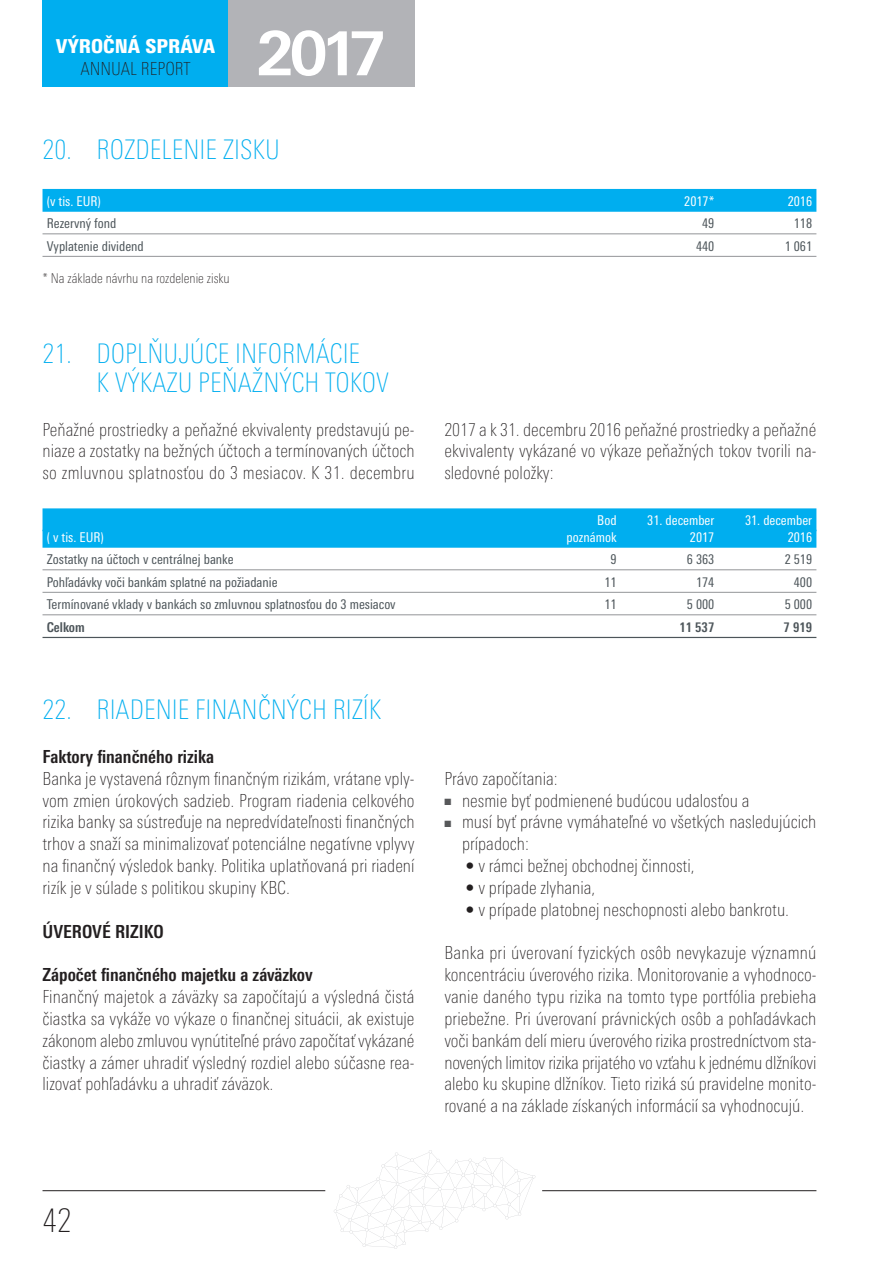
<style>
.page{position:relative;width:893px;height:1263px;background:#fff}
.page>*{position:absolute;margin:0;border:0;box-sizing:border-box;transform-origin:0 0}
.t1{font:700 60.75px "Linotype Univers 630";color:#fff}
.t2{font:100 33px "Linotype Univers 220 Cn";color:#231f20}
.t3{font:100 27px/29.1px "Linotype Univers 220 Cn";color:#00aeef}
.t4{font:900 19.2px "Linotype Univers 820 Cn";color:#fff}
.t5{font:100 18px/21.9px "Linotype Univers 220 Cn";color:#231f20;text-align:justify}
.t6{font:700 18px "Linotype Univers 620 Cn";color:#231f20}
.t7{font:13.5px "Linotype Univers 420 Cn";color:#4d555a}
.t8{font:13.5px "Linotype Univers 420 Cn";color:#fff}
.t9{font:100 13.5px "Linotype Univers 220 Cn";color:#231f20}
.t10{font:700 13.5px "Linotype Univers 620 Cn";color:#4d555a}
.s1{color:#57585a}
</style>
<div class="page">
<hr style="left:43px;top:1190px;width:282px;height:1px;background:#231f20">
<hr style="left:542px;top:1190px;width:274px;height:1px;background:#231f20">
<svg style="left:334px;top:1150px;width:201px;height:99px"></svg>
<div style="left:43px;top:0;width:186px;height:87px;background:#00aeef"></div>
<div style="left:229px;top:0;width:186px;height:87px;background:#b2b3b7"></div>
<div style="left:43px;top:189px;width:773px;height:23px;background:#00aeef"></div>
<hr style="left:43px;top:233px;width:773px;height:1px;background:#939598">
<hr style="left:43px;top:256px;width:773px;height:1px;background:#939598">
<div style="left:43px;top:508px;width:773px;height:23px;background:#00aeef"></div>
<div style="left:43px;top:530px;width:773px;height:18px;background:#00aeef"></div>
<hr style="left:43px;top:569px;width:773px;height:1px;background:#939598">
<hr style="left:43px;top:592px;width:773px;height:1px;background:#939598">
<hr style="left:43px;top:614px;width:773px;height:1px;background:#939598">
<hr style="left:43px;top:637px;width:773px;height:1px;background:#4d555a">
<p class="t4" style="left:56px;top:34px;width:161px">VÝROČNÁ SPRÁVA</p>
<p class="t5" style="left:80px;top:58px;width:112px">ANNUAL REPORT</p>
<h1 class="t1" style="left:256px;top:17px;width:132px">2017</h1>
<h3 class="t3" style="left:43px;top:135px;width:239px">20. ROZDELENIE ZISKU</h3>
<p class="t8" style="left:47px;top:193px;width:56px">(v tis. eUr)</p>
<p class="t8" style="left:684px;top:193px;width:32px">2017*</p>
<p class="t8" style="left:788px;top:193px;width:26px">2016</p>
<p class="t7" style="left:47px;top:216px;width:71px">rezervný fond</p>
<p class="t7" style="left:702px;top:216px;width:14px">49</p>
<p class="t7" style="left:794px;top:216px;width:20px">118</p>
<p class="t7" style="left:47px;top:238px;width:99px">vyplatenie dividend</p>
<p class="t7" style="left:696px;top:238px;width:20px">440</p>
<p class="t7" style="left:785px;top:238px;width:29px">1 061</p>
<p class="t9" style="left:43px;top:270px;width:189px">* Na základe návrhu na rozdelenie zisku</p>
<h3 class="t3" style="left:97px;top:339px;width:294px;text-indent:-54px">21. DOPLŇUJÚCE INFORMÁCIE<br>K VÝKAZU PEŇAŽNÝCH TOKOV</h3>
<p class="t5" style="left:43px;top:418px;width:374px">Peňažné prostriedky a peňažné ekvivalenty predstavujú pe&shy;niaze a zostatky na bežných účtoch a termínovaných účtoch so zmluvnou splatnosťou do 3 mesiacov. K 31. decembru</p>
<p class="t5" style="left:444px;top:418px;width:374px">2017 a k 31. decembru 2016 peňažné prostriedky a peňažné ekvivalenty vykázané vo výkaze peňažných tokov tvorili na&shy;sledovné položky:</p>
<p class="t8" style="left:597px;top:513px;width:21px">bod</p>
<p class="t8" style="left:647px;top:513px;width:69px">31. december</p>
<p class="t8" style="left:745px;top:513px;width:69px">31. december</p>
<p class="t8" style="left:47px;top:529px;width:59px">( v tis. eUr)</p>
<p class="t8" style="left:567px;top:529px;width:51px">poznámok</p>
<p class="t8" style="left:690px;top:529px;width:26px">2017</p>
<p class="t8" style="left:788px;top:529px;width:26px">2016</p>
<p class="t7" style="left:47px;top:552px;width:188px">Zostatky na účtoch v centrálnej banke</p>
<p class="t7" style="left:610px;top:552px;width:8px">9</p>
<p class="t7" style="left:687px;top:552px;width:29px">6 363</p>
<p class="t7" style="left:785px;top:552px;width:29px">2 519</p>
<p class="t7" style="left:47px;top:574px;width:232px">pohľadávky voči bankám splatné na požiadanie</p>
<p class="t7" style="left:604px;top:574px;width:14px">11</p>
<p class="t7" style="left:696px;top:574px;width:20px">174</p>
<p class="t7" style="left:794px;top:574px;width:20px">400</p>
<p class="t7" style="left:47px;top:597px;width:350px">termínované vklady v bankách so zmluvnou splatnosťou do 3 mesiacov</p>
<p class="t7" style="left:604px;top:597px;width:14px">11</p>
<p class="t7" style="left:687px;top:597px;width:29px">5 000</p>
<p class="t7" style="left:785px;top:597px;width:29px">5 000</p>
<p class="t10" style="left:47px;top:619px;width:39px">Celkom</p>
<p class="t10" style="left:679px;top:619px;width:37px">11 537</p>
<p class="t10" style="left:783px;top:619px;width:30px">7 919</p>
<h3 class="t3" style="left:43px;top:695px;width:340px">22. RIADENIE FINANČNÝCH RIZÍK</h3>
<p class="t6" style="left:43px;top:746px;width:173px">Faktory finančného rizika</p>
<p class="t5" style="left:43px;top:767px;width:374px">Banka je vystavená rôznym finančným rizikám, vrátane vply&shy;vom zmien úrokových sadzieb. Program riadenia celkového rizika banky sa sústreďuje na nepredvídateľnosti finančných trhov a snaží sa minimalizovať potenciálne negatívne vplyvy na finančný výsledok banky. Politika uplatňovaná pri riadení rizík je v súlade s politikou skupiny KBC.</p>
<p class="t6" style="left:43px;top:920px;width:123px">ÚVEROVÉ RIZIKO</p>
<p class="t6" style="left:43px;top:964px;width:272px">Zápočet finančného majetku a záväzkov</p>
<p class="t5" style="left:42px;top:986px;width:374px">Finančný majetok a záväzky sa započítajú a výsledná čistá čiastka sa vykáže vo výkaze o finančnej situácii, ak existuje zákonom alebo zmluvou vynútiteľné právo započítať vykázané čiastky a zámer uhradiť výsledný rozdiel alebo súčasne rea&shy;lizovať pohľadávku a uhradiť záväzok.</p>
<p class="t5" style="left:444px;top:767px;width:115px">Právo započítania:</p>
<p class="t5" style="left:444px;top:789px;width:307px"><span class="s1">■</span> nesmie byť podmienené budúcou udalosťou a</p>
<p class="t5" style="left:462px;top:811px;width:356px;text-indent:-18px"><span class="s1">■</span> musí byť právne vymáhateľné vo všetkých nasledujúcich prípadoch:</p>
<p class="t5" style="left:466px;top:855px;width:231px">• v rámci bežnej obchodnej činnosti,</p>
<p class="t5" style="left:466px;top:877px;width:131px">• v prípade zlyhania,</p>
<p class="t5" style="left:466px;top:898px;width:325px">• v prípade platobnej neschopnosti alebo bankrotu.</p>
<p class="t5" style="left:444px;top:942px;width:374px">Banka pri úverovaní fyzických osôb nevykazuje významnú koncentráciu úverového rizika. Monitorovanie a vyhodnoco&shy;vanie daného typu rizika na tomto type portfólia prebieha priebežne. Pri úverovaní právnických osôb a pohľadávkach voči bankám delí mieru úverového rizika prostredníctvom sta&shy;novených limitov rizika prijatého vo vzťahu k jednému dlžníkovi alebo ku skupine dlžníkov. Tieto riziká sú pravidelne monito&shy;rované a na základe získaných informácií sa vyhodnocujú.</p>
<h2 class="t2" style="left:43px;top:1201px;width:31px">42</h2>
</div>
